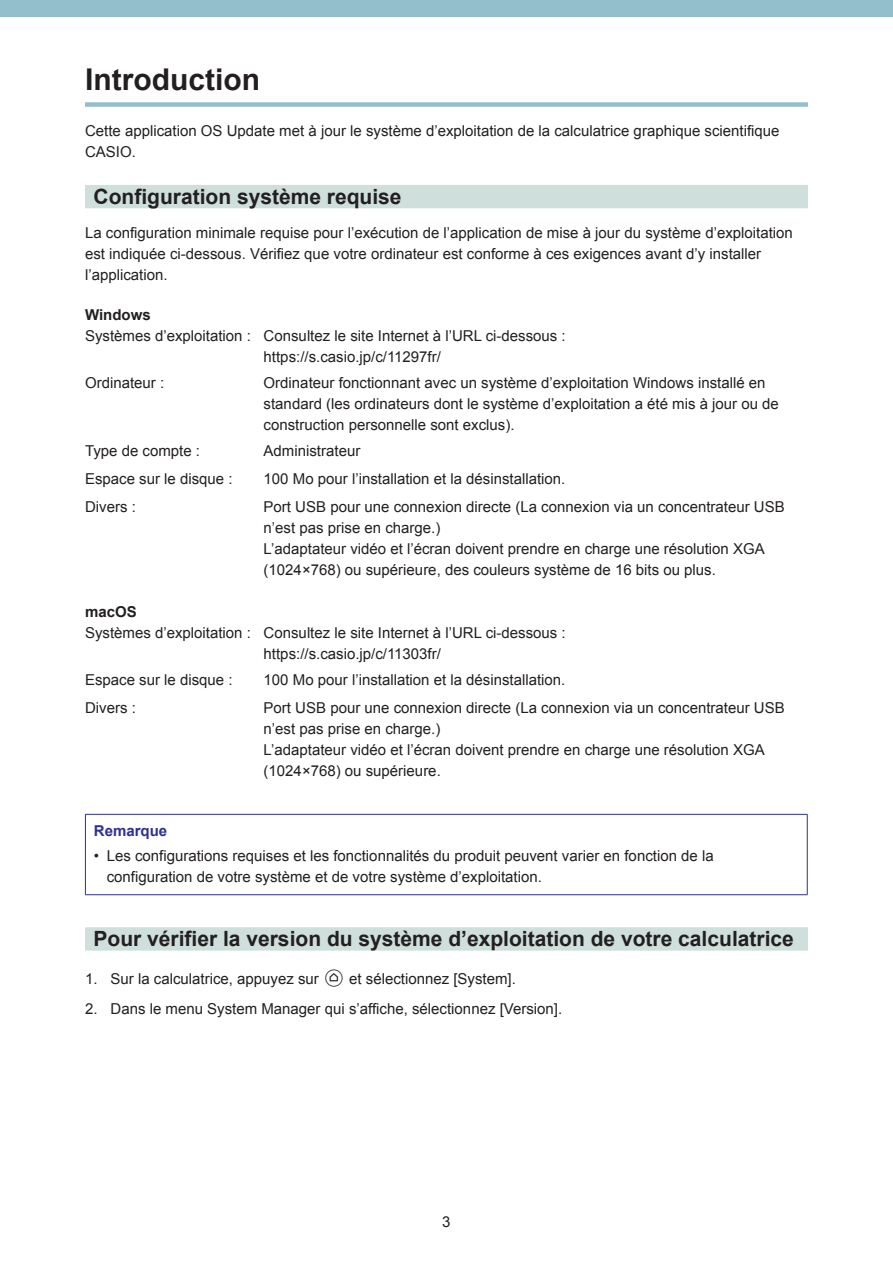
<style>
.page{position:relative;width:893px;height:1263px;background:#fff}
.page>*{position:absolute;margin:0;border:0;box-sizing:border-box;transform-origin:0 0}
.P_H2{font:700 30px "Arial";color:#231f20}
.P_H3{font:700 21px "Arial";color:#231f20}
.P_BASE{font:15px/21px "Arial";color:#231f20}
.P_STEP{font:15px "Arial";color:#231f20}
.P_BASE-2{font:700 15px "Arial";color:#231f20}
.P_Note{font:700 15px "Arial";color:#2e3092}
.s1{font-family:"New Color Graphe"}
</style>
<div class="page">
<div style="left:0;top:0;width:893px;height:17px;background:#92bfcb"></div>
<div style="left:85px;top:102px;width:723px;height:5px;background:#92bfcb"></div>
<div style="left:85px;top:185px;width:723px;height:23px;background:#cfdfdc"></div>
<hr style="left:85px;top:814px;width:723px;height:1px;background:#2e3092">
<hr style="left:85px;top:815px;width:1px;height:79px;background:#2e3092">
<hr style="left:807px;top:815px;width:1px;height:79px;background:#2e3092">
<hr style="left:85px;top:894px;width:723px;height:1px;background:#2e3092">
<img style="left:89px;top:813px;width:715px;height:138px">
<p class="P_H2" style="left:85px;top:59px;width:176px">Introduction</p>
<p class="P_BASE" style="left:85px;top:120px;width:696px">Cette application OS Update met à jour le système ’d exploitation de la calculatrice graphique scientifique<br>CASIO.</p>
<p class="P_H3" style="left:94px;top:183px;width:310px">Configuration système requise</p>
<p class="P_BASE" style="left:85px;top:222px;width:709px">La configuration minimale requise pour ’l exécution de ’l application de mise à jour du système ’d exploitation est indiquée ci-dessous. Vérifiez que votre ordinateur est conforme à ces exigences avant y’d installer<br>’l application.</p>
<p class="P_BASE-2" style="left:85px;top:305px;width:67px">Windows</p>
<p class="P_BASE" style="left:264px;top:326px;width:304px">Consultez le site Internet ’là URL ci-dessous :</p>
<p class="P_BASE" style="left:85px;top:326px;width:167px">Systèmes ’d exploitation :</p>
<p class="P_BASE" style="left:85px;top:372px;width:81px">Ordinateur :</p>
<p class="P_BASE" style="left:85px;top:440px;width:117px">Type de compte :</p>
<p class="P_BASE" style="left:85px;top:468px;width:149px">Espace sur le disque :</p>
<p class="P_BASE" style="left:85px;top:496px;width:52px">Divers :</p>
<p class="P_BASE-2" style="left:85px;top:602px;width:53px">macOS</p>
<p class="P_BASE" style="left:85px;top:622px;width:167px">Systèmes ’d exploitation :</p>
<p class="P_BASE" style="left:85px;top:669px;width:149px">Espace sur le disque :</p>
<p class="P_BASE" style="left:85px;top:697px;width:52px">Divers :</p>
<p class="P_BASE" style="left:264px;top:347px;width:179px">https:// .s casio j p. c/ /11297fr/</p>
<p class="P_BASE" style="left:264px;top:372px;width:503px">Ordinateur fonctionnant avec un système ’d exploitation Windows installé en</p>
<p class="P_BASE" style="left:264px;top:393px;width:517px">standard (les ordinateurs dont le système ’d exploitation a été mis à jour ou de construction personnelle sont exclus .(</p>
<p class="P_BASE" style="left:264px;top:440px;width:98px">Administrateur</p>
<p class="P_BASE" style="left:264px;top:468px;width:303px">100 Mo pour ’l installation et la désinstallation.</p>
<p class="P_BASE" style="left:264px;top:496px;width:523px">Port USB pour une connexion directe (La connexion via un concentrateur USB</p>
<p class="P_BASE" style="left:264px;top:517px;width:178px">’n est pas prise en charge (.</p>
<p class="P_BASE" style="left:264px;top:538px;width:503px">’L adaptateur vidéo et ’l écran doivent prendre en charge une résolution XGA (1024×768) ou supérieure, des couleurs système de 16 bits ou plus.</p>
<p class="P_BASE" style="left:264px;top:622px;width:304px">Consultez le site Internet ’là URL ci-dessous :</p>
<p class="P_BASE" style="left:264px;top:643px;width:179px">https:// .s casio j p. c/ /11303fr/</p>
<p class="P_BASE" style="left:264px;top:669px;width:303px">100 Mo pour ’l installation et la désinstallation.</p>
<p class="P_BASE" style="left:264px;top:697px;width:523px">Port USB pour une connexion directe (La connexion via un concentrateur USB</p>
<p class="P_BASE" style="left:264px;top:718px;width:178px">’n est pas prise en charge (.</p>
<p class="P_BASE" style="left:264px;top:739px;width:503px">’L adaptateur vidéo et ’l écran doivent prendre en charge une résolution XGA (1024×768) ou supérieure.</p>
<p class="P_Note" style="left:94px;top:820px;width:75px">Remarque</p>
<p class="P_BASE" style="left:107px;top:845px;width:608px">Les configurations requises et les fonctionnalités du produit peuvent varier en fonction de la</p>
<p class="P_BASE" style="left:94px;top:845px;width:7px">•</p>
<p class="P_BASE" style="left:107px;top:866px;width:437px">configuration de votre système et de votre système ’d exploitation.</p>
<p class="P_H3" style="left:94px;top:925px;width:702px">Pour vérifier la version du système d’exploitation de votre calculatrice</p>
<p class="P_STEP" style="left:111px;top:969px;width:407px">Sur la calculatrice, appuyez sur <span class="s1">h</span> et sélectionnez [System .[</p>
<p class="P_STEP" style="left:85px;top:969px;width:14px">1.</p>
<p class="P_STEP" style="left:85px;top:999px;width:14px">2.</p>
<p class="P_STEP" style="left:111px;top:999px;width:453px">Dans le menu System Manager qui ’s affiche, sélectionnez [Version .[</p>
<p class="P_BASE" style="left:442px;top:1211px;width:10px">3</p>
</div>
